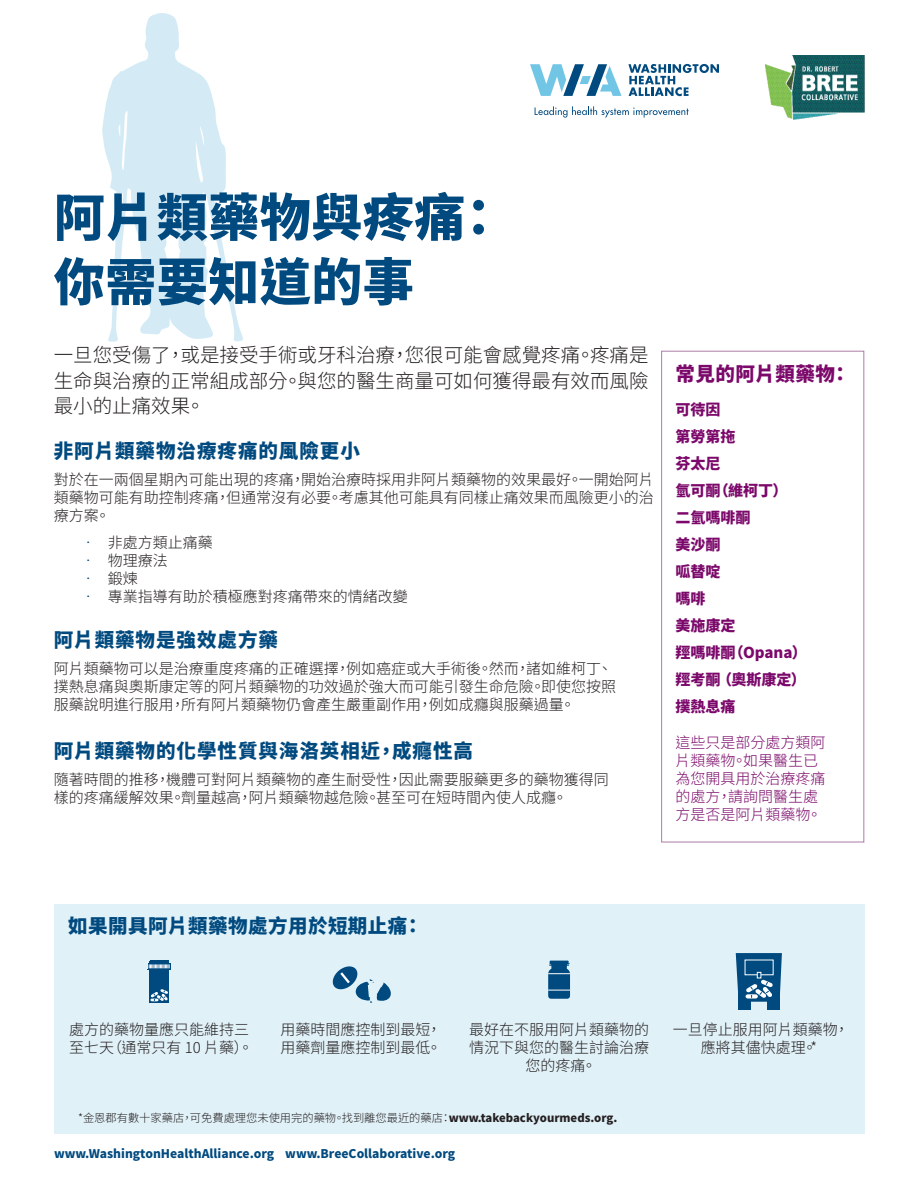
<style>
.page{position:relative;width:918px;height:1188px;background:#fff}
.page>*{position:absolute;margin:0;border:0;box-sizing:border-box;transform-origin:0 0}
.t1{font:900 51px/64.5px "Noto Sans CJ Ktc";letter-spacing:.01em;color:#004a7f}
.body{font:300 19.5px/25.5px "Noto Sans CJ Ktc";color:#231f20;text-align:justify}
.t2{font:900 19.5px "Noto Sans CJ Ktc";letter-spacing:.05em;color:#004a7f}
.t3{font:900 19.5px "Noto Sans CJ Ktc";letter-spacing:.025em;color:#004a7f}
.t4{font:900 19.5px "Noto Sans CJ Ktc";letter-spacing:.025em;color:#7b086a}
.body-2{font:300 15px/18px "Noto Sans CJ Ktc";color:#231f20}
.body-3{font:900 15px "Noto Sans CJ Ktc";color:#7b086a}
.body-4{font:300 15px/18px "Noto Sans CJ Ktc";color:#7b086a}
.Body_bullets{font:300 15px "Noto Sans CJ Ktc";color:#231f20}
.credit{font:900 12px "Noto Sans CJ Ktc";color:#004a7f}
.t5{font:300 11.25px "Noto Sans CJ Ktc";color:#231f20}
.s1{color:#004a7f}
.s2{font-weight:900}
</style>
<div class="page">
<div style="left:54px;top:904px;width:810px;height:230px;background:#e1f1f8"></div>
<svg style="left:102px;top:13px;width:141px;height:329px;fill:#d4ebf6"></svg>
<svg style="left:628px;top:64px;width:91px;height:32px"></svg>
<svg style="left:535px;top:106px;width:154px;height:12px"></svg>
<svg style="left:530px;top:64px;width:92px;height:32px"></svg>
<img style="left:766px;top:55px;width:98px;height:64px">
<div style="left:661px;top:351px;width:203px;height:491px;border:1px solid #ad7da8"></div>
<div style="left:149px;top:961px;width:20px;height:5px;background:#004a7f"></div>
<svg style="left:148px;top:964px;width:23px;height:6px"></svg>
<div style="left:149px;top:971px;width:20px;height:32px;background:#004a7f"></div>
<svg style="left:150px;top:989px;width:18px;height:12px"></svg>
<svg style="left:332px;top:966px;width:59px;height:37px"></svg>
<svg style="left:548px;top:961px;width:22px;height:38px"></svg>
<div style="left:739px;top:992px;width:12px;height:18px;background:#004a7f"></div>
<div style="left:768px;top:991px;width:12px;height:19px;background:#004a7f"></div>
<svg style="left:736px;top:953px;width:46px;height:49px;background:#306c97"></svg>
<p class="t1" style="left:54px;top:186px;width:452px">阿片類藥物與疼痛：你需要知道的事</p>
<p class="body" style="left:54px;top:343px;width:596px">一旦您受傷了，或是接受手術或牙科治療，您很可能會感覺疼痛。疼痛是生命與治療的正常組成部分。與您的醫生商量可如何獲得最有效而風險最小的止痛效果。</p>
<p class="t2" style="left:54px;top:440px;width:308px">非阿片類藥物治療疼痛的風險更小</p>
<p class="body-2" style="left:54px;top:471px;width:602px;text-align:justify">對於在一兩個星期內可能出現的疼痛，開始治療時採用非阿片類藥物的效果最好。一開始阿片類藥物可能有助控制疼痛，但通常沒有必要。考慮其他可能具有同樣止痛效果而風險更小的治療方案。</p>
<p class="Body_bullets" style="left:81px;top:534px;width:134px"><span class="s1">•</span> 非處方類止痛藥</p>
<p class="Body_bullets" style="left:81px;top:552px;width:89px"><span class="s1">•</span> 物理療法</p>
<p class="Body_bullets" style="left:81px;top:570px;width:59px"><span class="s1">•</span> 鍛煉</p>
<p class="Body_bullets" style="left:81px;top:588px;width:329px"><span class="s1">•</span> 專業指導有助於積極應對疼痛帶來的情緒改變</p>
<p class="t2" style="left:54px;top:629px;width:226px">阿片類藥物是強效處方藥</p>
<p class="body-2" style="left:54px;top:660px;width:564px">阿片類藥物可以是治療重度疼痛的正確選擇，例如癌症或大手術後。然而，諸如維柯丁、撲熱息痛與奧斯康定等的阿片類藥物的功效過於強大而可能引發生命危險。即使您按照服藥說明進行服用，所有阿片類藥物仍會產生嚴重副作用，例如成癮與服藥過量。</p>
<p class="t2" style="left:54px;top:740px;width:421px">阿片類藥物的化學性質與海洛英相近，成癮性高</p>
<p class="body-2" style="left:54px;top:771px;width:556px">隨著時間的推移，機體可對阿片類藥物的產生耐受性，因此需要服藥更多的藥物獲得同樣的疼痛緩解效果。劑量越高，阿片類藥物越危險。甚至可在短時間內使人成癮。</p>
<p class="t4" style="left:676px;top:363px;width:176px">常見的阿片類藥物：</p>
<p class="body-3" style="left:676px;top:401px;width:46px">可待因</p>
<p class="body-3" style="left:676px;top:428px;width:61px">第勞第拖</p>
<p class="body-3" style="left:676px;top:455px;width:46px">芬太尼</p>
<p class="body-3" style="left:676px;top:482px;width:113px">氫可酮（維柯丁）</p>
<p class="body-3" style="left:676px;top:509px;width:76px">二氫嗎啡酮</p>
<p class="body-3" style="left:676px;top:536px;width:46px">美沙酮</p>
<p class="body-3" style="left:676px;top:563px;width:46px">呱替啶</p>
<p class="body-3" style="left:676px;top:590px;width:31px">嗎啡</p>
<p class="body-3" style="left:676px;top:617px;width:61px">美施康定</p>
<p class="body-3" style="left:676px;top:644px;width:133px">羥嗎啡酮（Opana）</p>
<p class="body-3" style="left:676px;top:671px;width:132px">羥考酮 （奧斯康定）</p>
<p class="body-3" style="left:676px;top:698px;width:61px">撲熱息痛</p>
<p class="body-4" style="left:676px;top:734px;width:151px">這些只是部分處方類阿片類藥物。如果醫生已為您開具用於治療疼痛的處方，請詢問醫生處方是否是阿片類藥物。</p>
<p class="t3" style="left:68px;top:915px;width:356px">如果開具阿片類藥物處方用於短期止痛：</p>
<p class="body-2" style="left:69px;top:1021px;width:185px">處方的藥物量應只能維持三至七天（通常只有 10 片藥）。</p>
<p class="body-2" style="left:280px;top:1021px;width:163px">用藥時間應控制到最短，用藥劑量應控制到最低。</p>
<p class="body-2" style="left:469px;top:1021px;width:181px;text-align:center">最好在不服用阿片類藥物的情況下與您的醫生討論治療您的疼痛。</p>
<p class="body-2" style="left:673px;top:1021px;width:178px;text-align:center">一旦停止服用阿片類藥物，應將其儘快處理。*</p>
<p class="t5" style="left:78px;top:1112px;width:541px">*金恩郡有數十家藥店，可免費處理您未使用完的藥物。找到離您最近的藥店：<span class="s2">www.takebackyourmeds.org.</span></p>
<p class="credit" style="left:54px;top:1147px;width:403px">www.WashingtonHealthAlliance.org www.BreeCollaborative.org</p>
</div>
